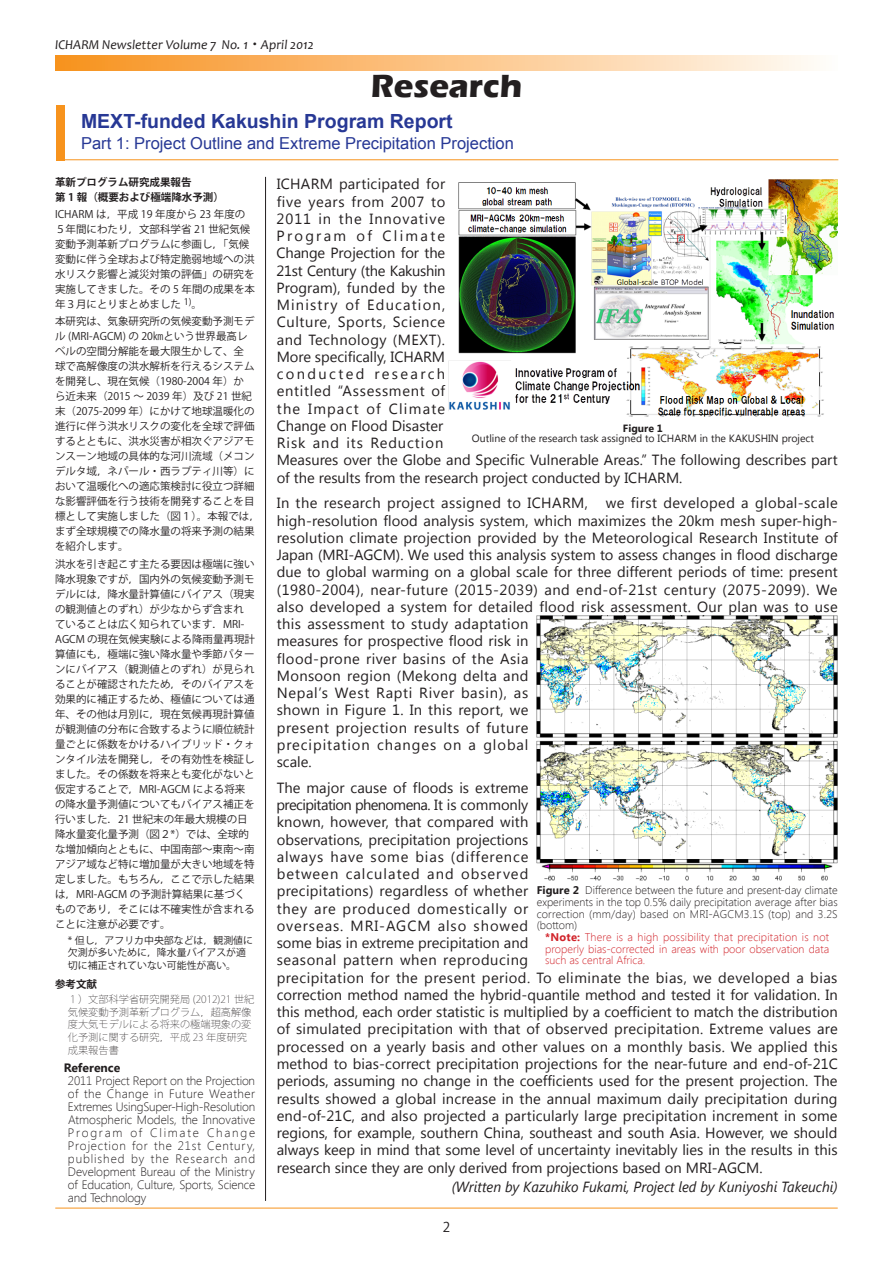
<style>
.page{position:relative;width:893px;height:1263px;background:#fff}
.page>*{position:absolute;margin:0;border:0;box-sizing:border-box;transform-origin:0 0}
.t1{font:700 33px "Eras ITC";color:#231f20}
.t2{font:700 19.5px "Arial";color:#273895}
.t3{font:16.5px "Arial";color:#273895}
.t4{font:14.7px/17.2px "Segoe UI";letter-spacing:.01em;color:#231f20}
.t5{font:italic 14.7px "Segoe UI";color:#231f20;scale:.95 1}
.t6{font:italic 13.5px "Candara";color:#231f20}
.t7{font:13.5px "Koz Go Pro";color:#231f20}
.t8{font:300 12.15px/13px "Segoe UI";letter-spacing:-.01em;color:#231f20;text-align:justify}
.t9{font:700 12.15px "Segoe UI";color:#231f20}
.t10{font:300 11.1px/11.7px "Segoe UI";letter-spacing:.015em;color:#231f20;text-align:justify}
.t11{font:300 11.1px/11.7px "Segoe UI";color:#d1232a;text-align:justify}
.t12{font:10.5px/15px "Koz Go Pro";color:#231f20}
.t13{font:10.5px "Segoe UI";color:#231f20}
.t14{font:700 10.5px "Koz Go Pro";color:#231f20}
.t15{font:700 10.5px "Segoe UI";color:#231f20}
.t16{font:200 10.2px/12.6px "Koz Go Pro";color:#231f20}
.t17{font:9.9px/12.1px "Koz Go Pro";color:#231f20}
.s1{font-family:"Koz Min Pro";font-style:normal}
.s2{font-weight:700}
</style>
<div class="page">
<svg style="left:55px;top:55px;width:759px;height:15px;background:#fbc385"></svg>
<hr style="left:55px;top:1208px;width:783px;height:1px;background:#f7931d">
<hr style="left:265px;top:177px;width:1px;height:1024px;background:#231f20">
<hr style="left:56px;top:159px;width:782px;height:1px;background:#f7931d">
<div style="left:56px;top:105px;width:8px;height:55px;background:#f7931d"></div>
<img style="left:448px;top:179px;width:390px;height:238px">
<img style="left:537px;top:616px;width:301px;height:265px">
<p class="t6" style="left:55px;top:36px;width:260px">ICHARM Newsletter Volume 7 No. 1<span class="s1">・</span> April 2012</p>
<p class="t1" style="left:371px;top:67px;width:153px">Research</p>
<p class="t2" style="left:81px;top:108px;width:373px">MEXT-funded Kakushin Program Report</p>
<p class="t3" style="left:81px;top:132px;width:434px">Part 1: Project Outline and Extreme Precipitation Projection</p>
<p class="t14" style="left:55px;top:175px;width:138px">革新プログラム研究成果報告</p>
<p class="t14" style="left:55px;top:190px;width:170px">第 1 報（概要および極端降水予測）</p>
<p class="t12" style="left:55px;top:207px;width:202px">ICHARM は，平成 19 年度から 23 年度の<br>５年間にわたり，文部科学省 21 世紀気候変動予測革新プログラムに参画し，「気候変動に伴う全球および特定脆弱地域への洪水リスク影響と減災対策の評価」の研究を実施してきました。その 5 年間の成果を本年３月にとりまとめました <sup>1)</sup>。</p>
<p class="t12" style="left:55px;top:314px;width:206px">本研究は、気象研究所の気候変動予測モデル (MRI-AGCM) の 20㎞という世界最高レベルの空間分解能を最大限生かして、全<br>球で高解像度の洪水解析を行えるシステムを開発し、現在気候（1980-2004 年）か<br>ら近未来（2015 ～ 2039 年）及び 21 世紀末（2075-2099 年）にかけて地球温暖化の進行に伴う洪水リスクの変化を全球で評価するとともに、洪水災害が相次ぐアジアモンスーン地域の具体的な河川流域（メコンデルタ域，ネパール・西ラプティ川等）において温暖化への適応策検討に役立つ詳細な影響評価を行う技術を開発することを目標として実施しました（図１）。本報では，まず全球規模での降水量の将来予測の結果を紹介します。</p>
<p class="t12" style="left:55px;top:556px;width:202px">洪水を引き起こす主たる要因は極端に強い降水現象ですが，国内外の気候変動予測モデルには，降水量計算値にバイアス（現実の観測値とのずれ）が少なからず含まれていることは広く知られています．MRI-<br>AGCM の現在気候実験による降雨量再現計算値にも，極端に強い降水量や季節パターンにバイアス（観測値とのずれ）が見られることが確認されたため，そのバイアスを効果的に補正するため、極値については通年、その他は月別に，現在気候再現計算値が観測値の分布に合致するように順位統計量ごとに係数をかけるハイブリッド・クォンタイル法を開発し，その有効性を検証しました。その係数を将来とも変化がないと仮定することで，MRI-AGCM による将来の降水量予測値についてもバイアス補正を行いました．21 世紀末の年最大規模の日降水量変化量予測（図２*）では、全球的な増加傾向とともに、中国南部～東南～南アジア域など特に増加量が大きい地域を特定しました。もちろん，ここで示した結果は，MRI-AGCM の予測計算結果に基づくものであり，そこには不確実性が含まれることに注意が必要です。</p>
<p class="t17" style="left:68px;top:935px;width:187px">* 但し，アフリカ中央部などは，観測値に欠測が多いために，降水量バイアスが適切に補正されていない可能性が高い。</p>
<p class="t14" style="left:55px;top:978px;width:44px">参考文献</p>
<p class="t16" style="left:68px;top:993px;width:188px">１）文部科学省研究開発局 (2012)21 世紀気候変動予測革新プログラム，超高解像度大気モデルによる将来の極端現象の変化予測に関する研究，平成 23 年度研究成果報告書</p>
<p class="t9" style="left:64px;top:1059px;width:58px">Reference</p>
<p class="t8" style="left:68px;top:1073px;width:189px">2011 Project Report on the Projection of the Change in Future Weather Extremes UsingSuper-High-Resolution Atmospheric Models, the Innovative Program of Climate Change Projection for the 21st Century, published by the Research and Development Bureau of the Ministry of Education, Culture, Sports, Science and Technology</p>
<p class="t4" style="left:276px;top:175px;width:563px">ICHARM participated for<br>five years from 2007 to<br>2011 in the Innovative<br>Program of Climate<br>Change Projection for the<br>21st Century (the Kakushin<br>Program), funded by the<br>Ministry of Education,<br>Culture, Sports, Science<br>and Technology (MEXT).<br>More specifically, ICHARM<br>conducted research<br>entitled “Assessment of<br>the Impact of Climate<br>Change on Flood Disaster<br>Risk and its Reduction<br>Measures over the Globe and Specific Vulnerable Areas.” The following describes part of the results from the research project conducted by ICHARM.</p>
<p class="t4" style="left:277px;top:494px;width:563px">In the research project assigned to ICHARM, we first developed a global-scale high-resolution flood analysis system, which maximizes the 20km mesh super-high&shy;resolution climate projection provided by the Meteorological Research Institute of Japan (MRI-AGCM). We used this analysis system to assess changes in flood discharge due to global warming on a global scale for three different periods of time: present (1980-2004), near-future (2015-2039) and end-of-21st century (2075-2099). We also developed a system for detailed flood risk assessment. Our plan was to use this assessment to study adaptation<br>measures for prospective flood risk in<br>flood-prone river basins of the Asia<br>Monsoon region (Mekong delta and<br>Nepal’s West Rapti River basin), as<br>shown in Figure 1. In this report, we<br>present projection results of future<br>precipitation changes on a global<br>scale.</p>
<p class="t4" style="left:276px;top:778px;width:563px">The major cause of floods is extreme<br>precipitation phenomena. It is commonly<br>known, however, that compared with<br>observations, precipitation projections<br>always have some bias (difference<br>between calculated and observed<br>precipitations) regardless of whether<br>they are produced domestically or<br>overseas. MRI-AGCM also showed<br>some bias in extreme precipitation and<br>seasonal pattern when reproducing<br>precipitation for the present period. To eliminate the bias, we developed a bias correction method named the hybrid-quantile method and tested it for validation. In this method, each order statistic is multiplied by a coefficient to match the distribution of simulated precipitation with that of observed precipitation. Extreme values are processed on a yearly basis and other values on a monthly basis. We applied this method to bias-correct precipitation projections for the near-future and end-of-21C periods, assuming no change in the coefficients used for the present projection. The results showed a global increase in the annual maximum daily precipitation during end-of-21C, and also projected a particularly large precipitation increment in some regions, for example, southern China, southeast and south Asia. However, we should always keep in mind that some level of uncertainty inevitably lies in the results in this research since they are only derived from projections based on MRI-AGCM.</p>
<p class="t5" style="left:452px;top:1176px;width:408px">(Written by Kazuhiko Fukami, Project led by Kuniyoshi Takeuchi)</p>
<p class="t15" style="left:623px;top:420px;width:42px">Figure 1</p>
<p class="t13" style="left:472px;top:431px;width:344px">Outline of the research task assigned to ICHARM in the KAKUSHIN project</p>
<p class="t10" style="left:537px;top:884px;width:302px"><span class="s2">Figure 2</span> Difference between the future and present-day climate experiments in the top 0.5% daily precipitation average after bias correction (mm/day) based on MRI-AGCM3.1S (top) and 3.2S (bottom)</p>
<p class="t11" style="left:545px;top:931px;width:285px"><span class="s2">*Note:</span> There is a high possibility that precipitation is not properly bias-corrected in areas with poor observation data such as central Africa.</p>
<p class="t7" style="left:443px;top:1219px;width:9px">2</p>
</div>
